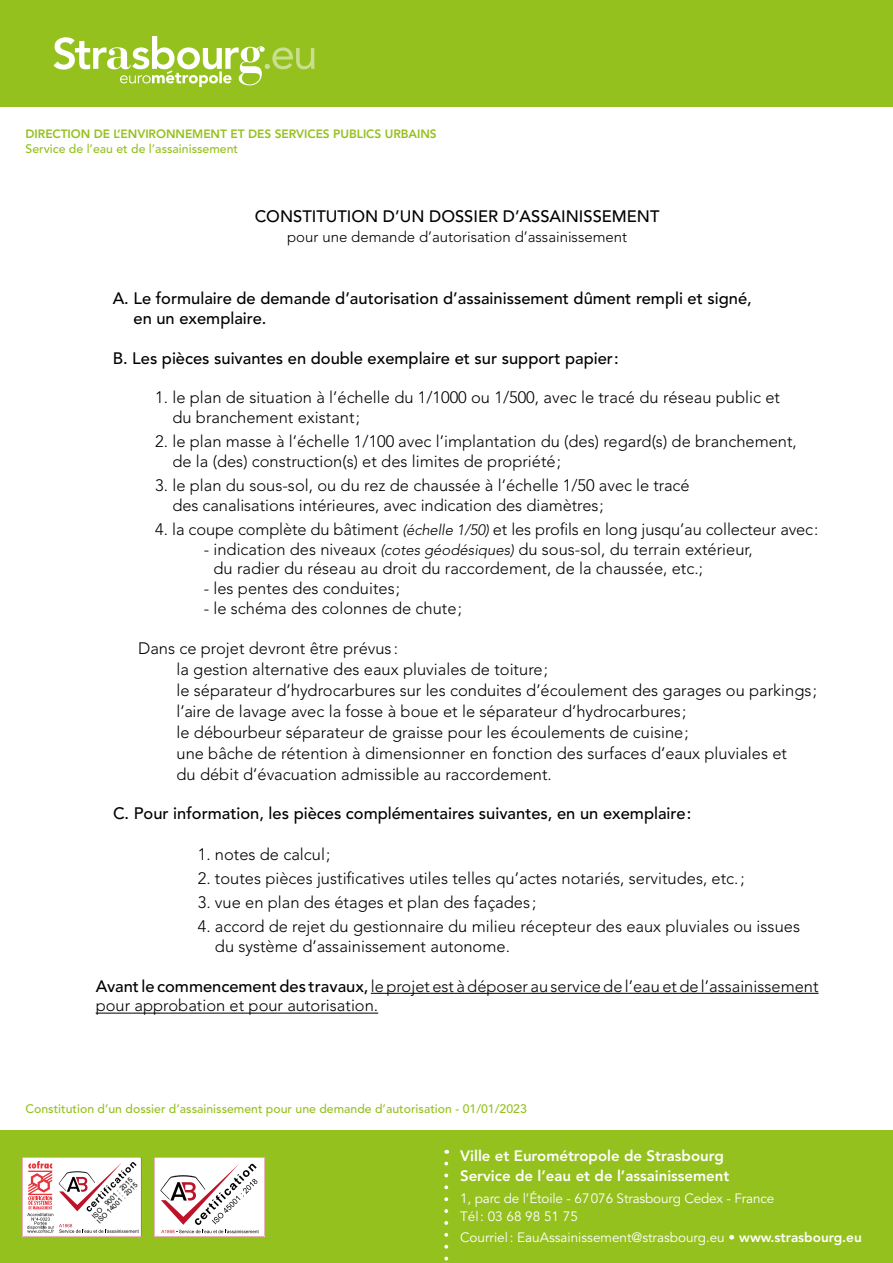
<style>
.page{position:relative;width:893px;height:1263px;background:#fff}
.page>*{position:absolute;margin:0;border:0;box-sizing:border-box;transform-origin:0 0}
.t1{font:300 16.5px/19.8px "Avenir";color:#000}
.t2{font:500 16.5px/19.8px "Avenir";color:#000}
.t3{font:800 15px/19.5px "Avenir";color:#fff}
.t4{font:300 15px "Avenir";color:#000}
.t5{font:13.5px/18px "Avenir";color:#fff}
.t6{font:500 12.3px "Avenir";color:#95c11f}
.t7{font:800 12px "Avenir";letter-spacing:-.005em;color:#95c11f}
.t8{font:6.9px/6.9px "Arial";color:#000}
.s1{font-style:italic;font-size:15px}
.s2{font-weight:500}
.s3{font-weight:800}
</style>
<div class="page">
<hr style="left:371px;top:993px;width:448px;height:1px;background:#000">
<hr style="left:96px;top:1013px;width:282px;height:1px;background:#000">
<div style="left:0;top:0;width:893px;height:107px;background:#95c11f"></div>
<svg style="left:54px;top:36px;width:260px;height:51px"></svg>
<div style="left:0;top:1130px;width:893px;height:133px;background:#95c11f"></div>
<svg style="left:22px;top:1157px;width:119px;height:79px;background:#eeddde"></svg>
<svg style="left:154px;top:1157px;width:110px;height:79px;background:#e8dddf"></svg>
<svg style="left:444px;top:1163px;width:4px;height:98px"></svg>
<p class="t7" style="left:26px;top:127px;width:413px">DIRECTION DE L’ENVIRONNEMENT ET DES SERVICES PUBLICS URBAINS</p>
<p class="t6" style="left:26px;top:142px;width:214px">Service de l’eau et de l’assainissement</p>
<p class="t2" style="left:255px;top:207px;width:406px">CONSTITUTION D’UN DOSSIER D’ASSAINISSEMENT</p>
<p class="t4" style="left:287px;top:228px;width:342px">pour une demande d’autorisation d’assainissement</p>
<p class="t2" style="left:133px;top:289px;width:620px;text-indent:-21px">A. Le formulaire de demande d’autorisation d’assainissement dûment rempli et signé, en un exemplaire.</p>
<p class="t2" style="left:113px;top:348px;width:508px">B. Les pièces suivantes en double exemplaire et sur support papier:</p>
<p class="t1" style="left:172px;top:388px;width:609px;text-indent:-17px">1. le plan de situation à l’échelle du 1/1000 ou 1/500, avec le tracé du réseau public et du branchement existant;</p>
<p class="t1" style="left:172px;top:431px;width:626px;text-indent:-17px">2. le plan masse à l’échelle 1/100 avec l’implantation du (des) regard(s) de branchement, de la (des) construction(s) et des limites de propriété;</p>
<p class="t1" style="left:172px;top:475px;width:519px;text-indent:-17px">3. le plan du sous-sol, ou du rez de chaussée à l’échelle 1/50 avec le tracé des canalisations intérieures, avec indication des diamètres;</p>
<p class="t1" style="left:155px;top:519px;width:665px">4. la coupe complète du bâtiment <span class="s1">(échelle 1/50)</span> et les profils en long jusqu’au collecteur avec:</p>
<p class="t1" style="left:213px;top:539px;width:541px;text-indent:-10px">- indication des niveaux <span class="s1">(cotes géodésiques)</span> du sous-sol, du terrain extérieur, du radier du réseau au droit du raccordement, de la chaussée, etc.;</p>
<p class="t1" style="left:204px;top:579px;width:198px">- les pentes des conduites;</p>
<p class="t1" style="left:204px;top:598px;width:260px">- le schéma des colonnes de chute;</p>
<p class="t1" style="left:176px;top:637px;width:642px;line-height:21px;text-indent:-38px">Dans ce projet devront être prévus :<br>la gestion alternative des eaux pluviales de toiture;<br>le séparateur d’hydrocarbures sur les conduites d’écoulement des garages ou parkings; l’aire de lavage avec la fosse à boue et le séparateur d’hydrocarbures;<br>le débourbeur séparateur de graisse pour les écoulements de cuisine;<br>une bâche de rétention à dimensionner en fonction des surfaces d’eaux pluviales et<br>du débit d’évacuation admissible au raccordement.</p>
<p class="t2" style="left:113px;top:804px;width:580px">C. Pour information, les pièces complémentaires suivantes, en un exemplaire:</p>
<p class="t1" style="left:198px;top:844px;width:134px">1. notes de calcul;</p>
<p class="t1" style="left:198px;top:868px;width:549px">2. toutes pièces justificatives utiles telles qu’actes notariés, servitudes, etc.;</p>
<p class="t1" style="left:198px;top:892px;width:340px">3. vue en plan des étages et plan des façades ;</p>
<p class="t1" style="left:215px;top:917px;width:587px;text-indent:-17px">4. accord de rejet du gestionnaire du milieu récepteur des eaux pluviales ou issues du système d’assainissement autonome.</p>
<p class="t1" style="left:96px;top:976px;width:724px"><span class="s2">Avant le commencement des travaux,</span> le projet est à déposer au service de l’eau et de l’assainissement pour approbation et pour autorisation.</p>
<p class="t6" style="left:26px;top:1101px;width:503px">Constitution d’un dossier d’assainissement pour une demande d’autorisation - 01/01/2023</p>
<p class="t8" style="left:91px;top:1215px;width:56px;rotate:-45deg">ISO 9001 : 2015<br>ISO 14001 : 2015</p>
<p class="t3" style="left:460px;top:1146px;width:271px">Ville et Eurométropole de Strasbourg<br>Service de l’eau et de l’assainissement</p>
<p class="t5" style="left:460px;top:1190px;width:316px">1, parc de l’Étoile - 67076 Strasbourg Cedex - France<br>Tél: 03 68 98 51 75</p>
<p class="t5" style="left:460px;top:1228px;width:403px">Courriel: EauAssainissement@strasbourg.eu • <span class="s3">www.strasbourg.eu</span></p>
</div>
